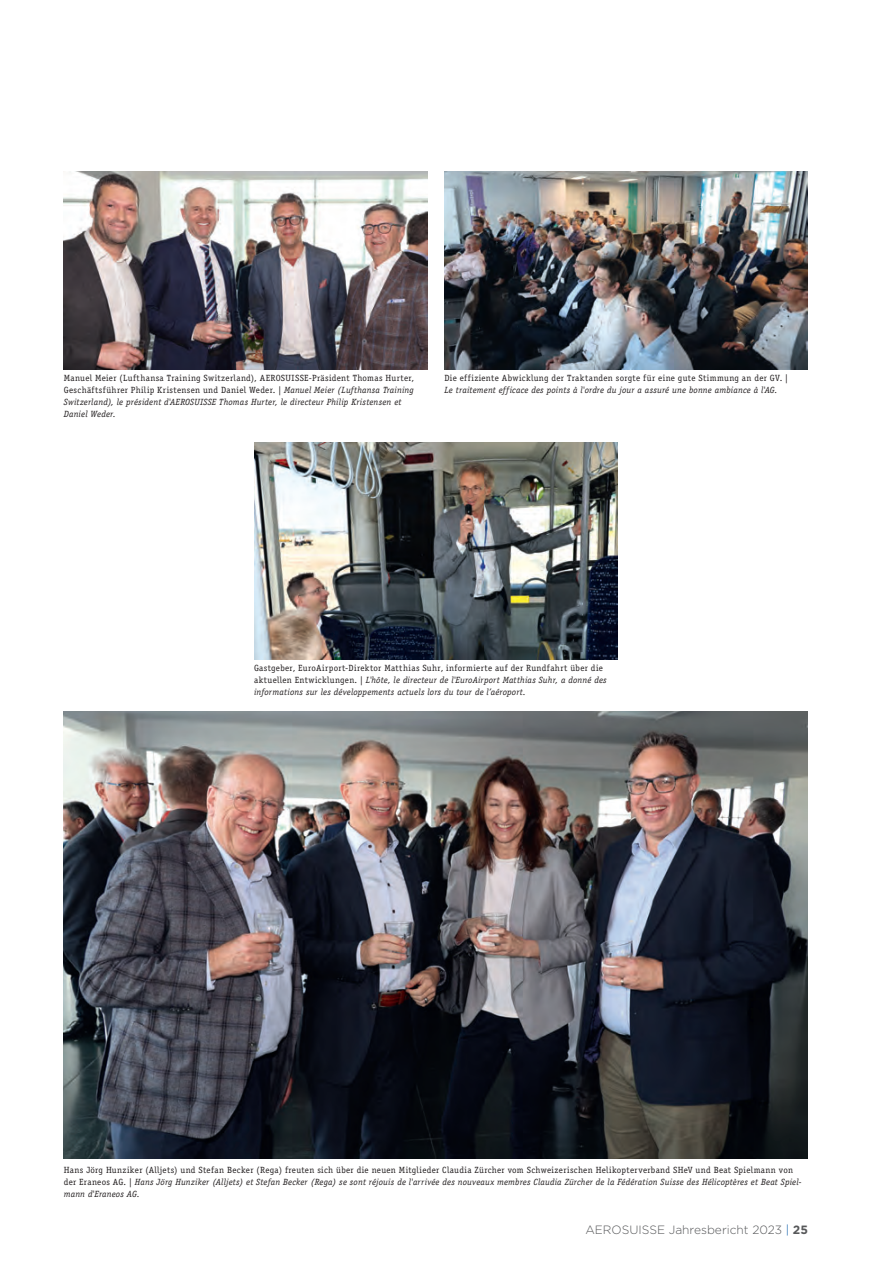
<style>
.page{position:relative;width:893px;height:1263px;background:#fff}
.page>*{position:absolute;margin:0;border:0;box-sizing:border-box;transform-origin:0 0}
.t1{font:300 12px "Gotham";color:#57585a}
.t2{font:9px/12px "Officina Serif Std";letter-spacing:.03em;color:#231f20}
.t3{font:italic 9px/12px "Officina Serif Std";letter-spacing:.015em;color:#231f20}
.s1{font-style:italic}
.s2{font-style:normal}
.s3{color:#0155a5}
.s4{font-weight:700}
</style>
<div class="page">
<img style="left:64px;top:712px;width:744px;height:446px">
<img style="left:64px;top:171px;width:363px;height:199px">
<img style="left:444px;top:171px;width:364px;height:199px">
<img style="left:254px;top:443px;width:364px;height:217px">
<p class="t2" style="left:64px;top:372px;width:352px">Manuel Meier (Lufthansa Training Switzerland), AEROSUISSE-Präsident Thomas Hurter, Geschäftsführer Philip Kristensen und Daniel Weder. | <span class="s1">Manuel Meier (Lufthansa Training Switzerland), le président d'AEROSUISSE Thomas Hurter, le directeur Philip Kristensen et Daniel Weder.</span></p>
<p class="t2" style="left:444px;top:372px;width:345px">Die effiziente Abwicklung der Traktanden sorgte für eine gute Stimmung an der GV. |</p>
<p class="t3" style="left:444px;top:384px;width:335px">Le traitement efficace des points à l'ordre du jour a assuré une bonne ambiance à l'AG.</p>
<p class="t3" style="left:254px;top:662px;width:354px"><span class="s2">Gastgeber, EuroAirport-Direktor Matthias Suhr, informierte auf der Rundfahrt über die aktuellen Entwicklungen. |</span> L'hôte, le directeur de l'EuroAirport Matthias Suhr, a donné des informations sur les développements actuels lors du tour de l’aéroport.</p>
<p class="t2" style="left:64px;top:1164px;width:739px">Hans Jörg Hunziker (Alljets) und Stefan Becker (Rega) freuten sich über die neuen Mitglieder Claudia Zürcher vom Schweizerischen Helikopterverband SHeV und Beat Spielmann von der Eraneos AG. | <span class="s1">Hans Jörg Hunziker (Alljets) et Stefan Becker (Rega) se sont réjouis de l'arrivée des nouveaux membres Claudia Zürcher de la Fédération Suisse des Hélicoptères et Beat Spiel&shy;mann d'Eraneos AG.</span></p>
<h1 class="t1" style="left:585px;top:1222px;width:224px">AEROSUISSE Jahresbericht 2023 <span class="s3">|</span> <span class="s4">25</span></h1>
</div>
